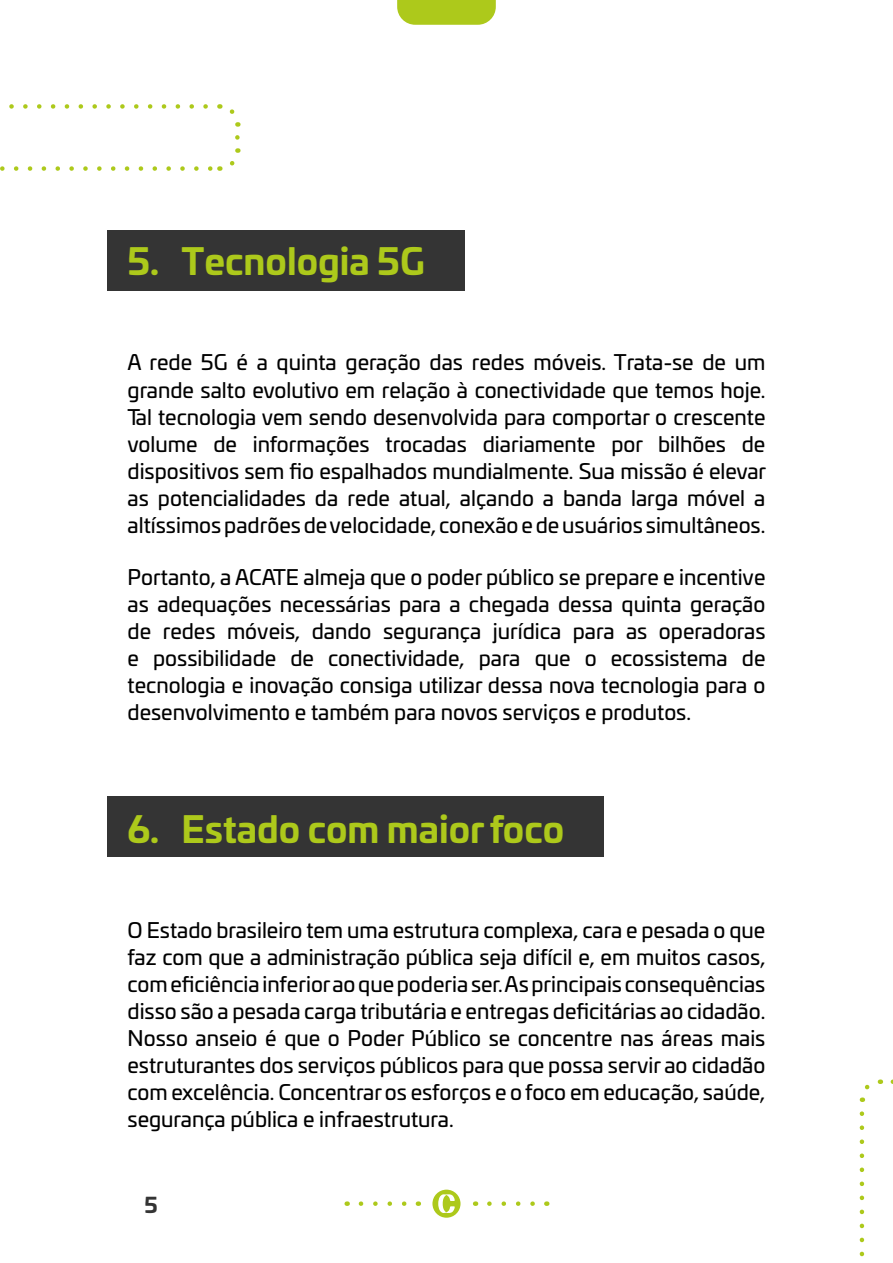
<style>
.page{position:relative;width:893px;height:1263px;background:#fff}
.page>*{position:absolute;margin:0;border:0;box-sizing:border-box;transform-origin:0 0}
.t1{font:700 36px "Univia Pro";color:#adc91b}
.t2{font:21px/27px "Univia Pro";color:#000;text-align:justify}
.t3{font:700 21px "Univia Pro";color:#343434}
</style>
<div class="page">
<div style="left:432px;top:1189px;width:28px;height:29px;background:#adc91b;border-radius:50%"></div>
<svg style="left:438px;top:1194px;width:17px;height:19px"></svg>
<svg style="left:361px;top:1201px;width:46px;height:5px"></svg>
<svg style="left:489px;top:1201px;width:46px;height:5px"></svg>
<svg style="left:397px;top:0;width:99px;height:25px;background:#b2cc2a"></svg>
<div style="left:108px;top:230px;width:357px;height:60px;background:#343434"></div>
<div style="left:108px;top:796px;width:496px;height:61px;background:#343434"></div>
<svg style="left:0;top:166px;width:213px;height:5px"></svg>
<svg style="left:230px;top:148px;width:11px;height:18px"></svg>
<svg style="left:219px;top:104px;width:21px;height:33px"></svg>
<svg style="left:9px;top:104px;width:197px;height:5px"></svg>
<svg style="left:880px;top:1079px;width:13px;height:5px"></svg>
<svg style="left:859px;top:1084px;width:11px;height:18px"></svg>
<svg style="left:860px;top:1113px;width:4px;height:144px"></svg>
<h1 class="t1" style="left:128px;top:233px;width:299px">5. Tecnologia 5G</h1>
<p class="t2" style="left:128px;top:348px;width:640px">A rede 5G é a quinta geração das redes móveis. Trata-se de um grande salto evolutivo em relação à conectividade que temos hoje.<br>Tal tecnologia vem sendo desenvolvida para comportar o crescente volume de informações trocadas diariamente por bilhões de dispositivos sem fio espalhados mundialmente. Sua missão é elevar as potencialidades da rede atual, alçando a banda larga móvel a altíssimos padrões de velocidade, conexão e de usuários simultâneos.</p>
<p class="t2" style="left:128px;top:563px;width:639px">Portanto, a ACATE almeja que o poder público se prepare e incentive as adequações necessárias para a chegada dessa quinta geração de redes móveis, dando segurança jurídica para as operadoras e possibilidade de conectividade, para que o ecossistema de tecnologia e inovação consiga utilizar dessa nova tecnologia para o desenvolvimento e também para novos serviços e produtos.</p>
<h1 class="t1" style="left:128px;top:800px;width:438px">6. Estado com maior foco</h1>
<p class="t2" style="left:128px;top:915px;width:639px">O Estado brasileiro tem uma estrutura complexa, cara e pesada o que faz com que a administração pública seja difícil e, em muitos casos, com eficiência inferior ao que poderia ser. As principais consequências disso são a pesada carga tributária e entregas deficitárias ao cidadão.<br>Nosso anseio é que o Poder Público se concentre nas áreas mais estruturantes dos serviços públicos para que possa servir ao cidadão com excelência. Concentrar os esforços e o foco em educação, saúde, segurança pública e infraestrutura.</p>
<p class="t3" style="left:145px;top:1188px;width:15px">5</p>
</div>
